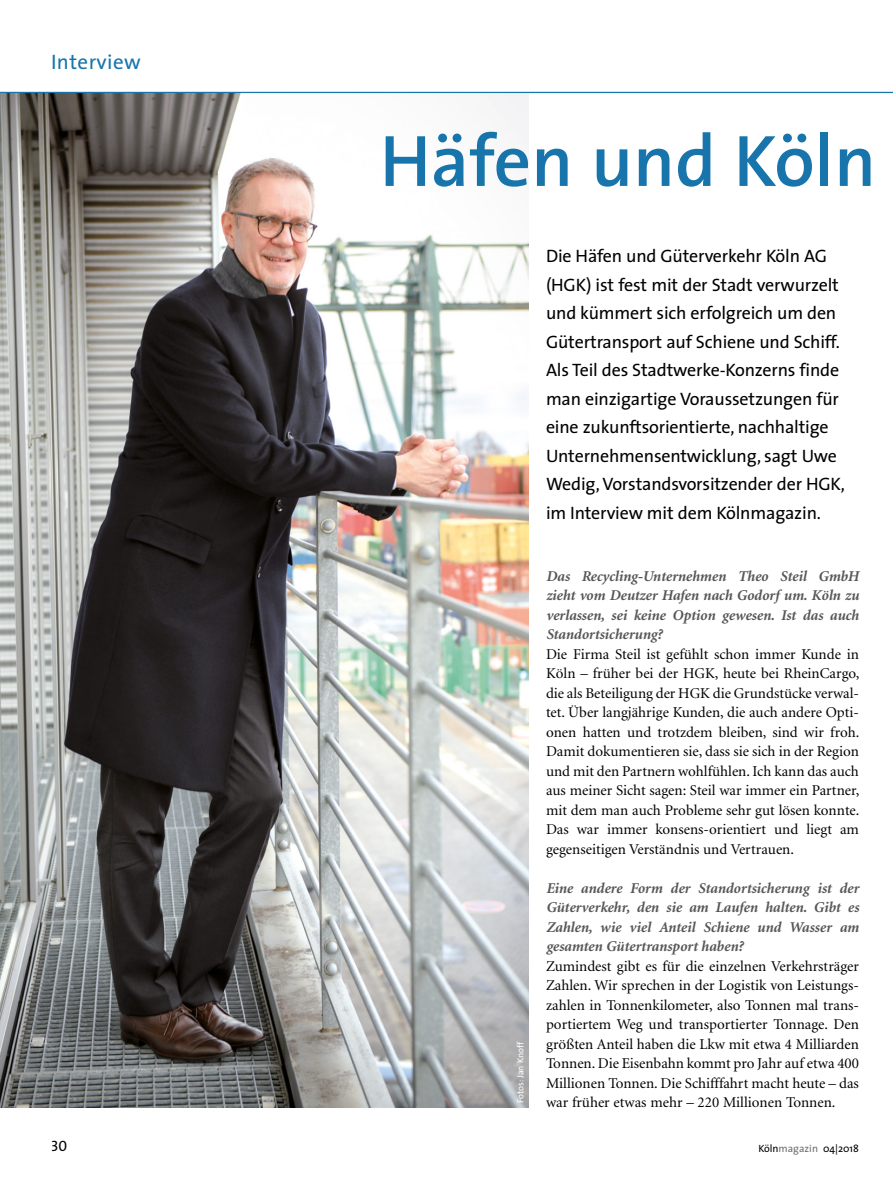
<style>
.page{position:relative;width:893px;height:1191px;background:#fff}
.page>*{position:absolute;margin:0;border:0;box-sizing:border-box;transform-origin:0 0}
.t1{font:600 73.5px "The Sans";color:#1775ac}
.t2{font:21px "The Sans";letter-spacing:.02em;color:#1775ac}
.t3{font:18px/28.5px "The Sans";letter-spacing:-.01em;color:#000}
.t4{font:15px/19.5px "Minion";color:#000;text-align:justify}
.t5{font:italic 700 15px/19.5px "Minion";letter-spacing:-.01em;color:#575756;text-align:justify}
.t6{font:15px "The Sans Caps";color:#000}
.t7{font:10.5px "The Sans";color:#000}
.t8{font:9px "The Sans";color:#fff}
.s1{color:#706f6f}
</style>
<div class="page">
<img style="left:0;top:93px;width:529px;height:1014px">
<hr style="left:0;top:92px;width:893px;height:1px;background:#1775ac">
<h2 class="t2" style="left:51px;top:45px;width:91px">Interview</h2>
<h1 class="t1" style="left:380px;top:100px;width:498px">Häfen und Köln</h1>
<p class="t8" style="left:513px;top:1103px;width:63px;rotate:-90deg">Fotos: Jan Knoff</p>
<p class="t3" style="left:546px;top:241px;width:301px">Die Häfen und Güterverkehr Köln AG (HGK) ist fest mit der Stadt verwurzelt und kümmert sich erfolgreich um den Gütertransport auf Schiene und Schiff.<br>Als Teil des Stadtwerke-Konzerns finde man einzigartige Voraussetzungen für eine zukunftsorientierte, nachhaltige Unternehmensentwicklung, sagt Uwe Wedig, Vorstandsvorsitzender der HGK, im Interview mit dem Kölnmagazin.</p>
<p class="t5" style="left:546px;top:566px;width:314px">Das Recycling-Unternehmen Theo Steil GmbH zieht vom Deutzer Hafen nach Godorf um. Köln zu verlassen, sei keine Option gewesen. Ist das auch Standortsicherung?</p>
<p class="t4" style="left:546px;top:644px;width:315px">Die Firma Steil ist gefühlt schon immer Kunde in Köln – früher bei der HGK, heute bei RheinCargo, die als Beteiligung der HGK die Grundstücke verwal&shy;tet. Über langjährige Kunden, die auch andere Opti&shy;onen hatten und trotzdem bleiben, sind wir froh.<br>Damit dokumentieren sie, dass sie sich in der Region und mit den Partnern wohlfühlen. Ich kann das auch aus meiner Sicht sagen: Steil war immer ein Partner, mit dem man auch Probleme sehr gut lösen konnte.<br>Das war immer konsens-orientiert und liegt am gegenseitigen Verständnis und Vertrauen.</p>
<p class="t5" style="left:546px;top:878px;width:314px">Eine andere Form der Standortsicherung ist der Güterverkehr, den sie am Laufen halten. Gibt es Zahlen, wie viel Anteil Schiene und Wasser am gesamten Gütertransport haben?</p>
<p class="t4" style="left:546px;top:956px;width:314px">Zumindest gibt es für die einzelnen Verkehrsträger Zahlen. Wir sprechen in der Logistik von Leistungs&shy;zahlen in Tonnenkilometer, also Tonnen mal trans&shy;portiertem Weg und transportierter Tonnage. Den größten Anteil haben die Lkw mit etwa 4 Milliarden Tonnen. Die Eisenbahn kommt pro Jahr auf etwa 400<br>Millionen Tonnen. Die Schifffahrt macht heute – das war früher etwas mehr – 220 Millionen Tonnen.</p>
<p class="t6" style="left:51px;top:1133px;width:18px">30</p>
<p class="t7" style="left:758px;top:1139px;width:102px">Köln<span class="s1">magazin</span> 04|2018</p>
</div>
